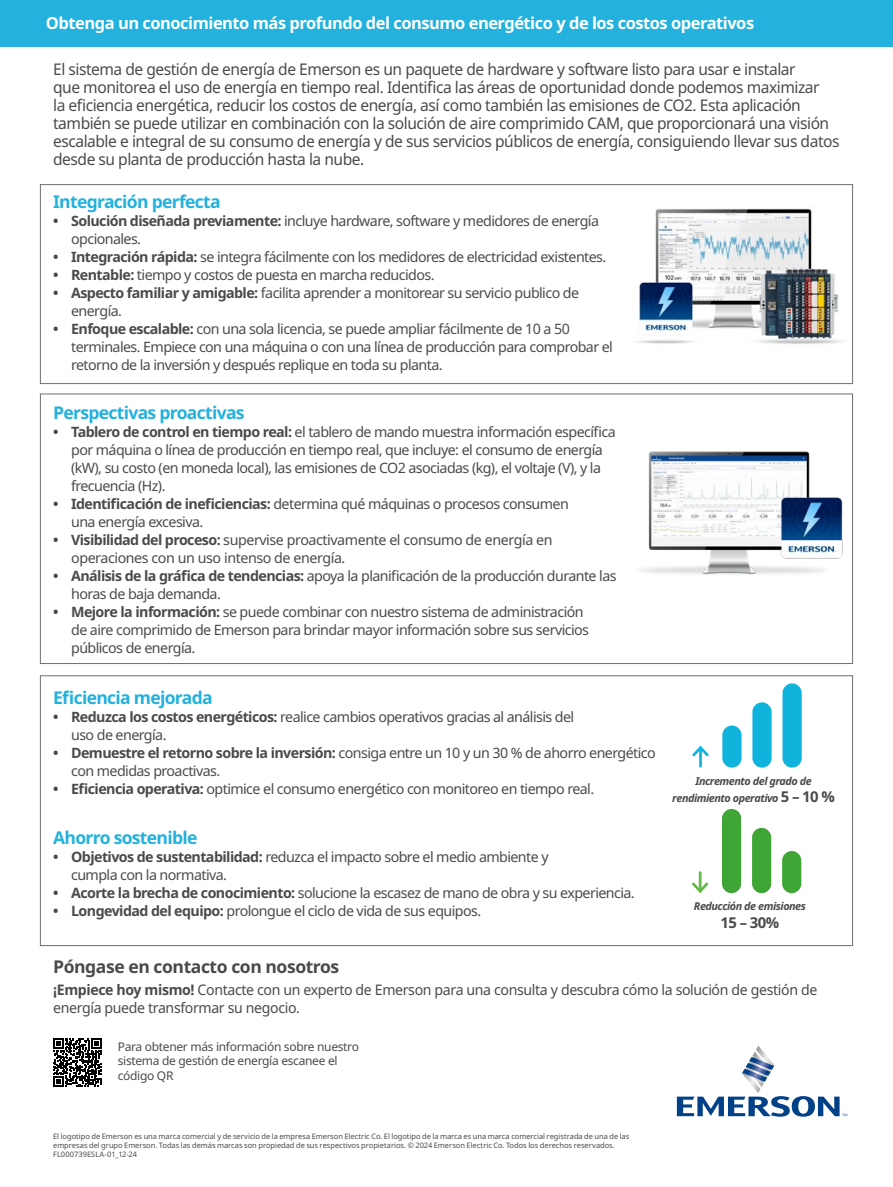
<style>
.page{position:relative;width:893px;height:1187px;background:#fff}
.page>*{position:absolute;margin:0;border:0;box-sizing:border-box;transform-origin:0 0}
._11_-_Extensive_Solutions_header{font:700 17.55px "Noto Sans";letter-spacing:-.04em;color:#23b1dd}
.Page_1_-Advantages__text{font:700 17.55px "Noto Sans";letter-spacing:-.025em;color:#4a4a49}
._5_-_Challenges_Body_Text{font:700 17.55px "Noto Sans";letter-spacing:-.04em;color:#23b1dd}
._9_-_OUR_SOLUTIONS_Header{font:700 16.5px "Noto Sans";letter-spacing:-.03em;color:#fff}
._12_-_Extensive_Solution_text_1st_paragra{font:16.05px/18px "Noto Sans";letter-spacing:-.03em;color:#4a4a49}
._5_-_Challenges_Body_Text-2{font:700 14.85px "Noto Sans";color:#4a4a49}
._12_-_Extensive_Solution_text_1st_paragra-2{font:14.55px/18px "Noto Sans";letter-spacing:-.025em;color:#4a4a49}
._5_-_Challenges_Body_Text-3{font:14.25px/18px "Noto Sans";letter-spacing:-.04em;color:#4a4a49}
.Page_1_-Advantages__text-2{font:12px/14.4px "Noto Sans";letter-spacing:-.025em;color:#4a4a49}
._5_-_Challenges_Body_Text-4{font:italic 10.8px/17.5px "Noto Sans";letter-spacing:-.04em;color:#4a4a49;text-align:center}
._15_-_Disclaimer_text{font:7.5px/9px "Noto Sans";letter-spacing:-.005em;color:#4a4a49}
.s1{font-weight:700}
.s2{font-weight:700;font-style:normal;font-size:14.85px}
</style>
<div class="page">
<div style="left:0;top:0;width:893px;height:46px;background:#23b1dd"></div>
<img style="left:640px;top:451px;width:203px;height:124px">
<img style="left:637px;top:195px;width:217px;height:169px">
<div style="left:782px;top:851px;width:19px;height:42px;background:#3fa535;border-radius:10px"></div>
<div style="left:722px;top:808px;width:19px;height:85px;background:#3fa535;border-radius:10px"></div>
<div style="left:752px;top:827px;width:19px;height:66px;background:#3fa535;border-radius:10px"></div>
<svg style="left:692px;top:872px;width:17px;height:21px"></svg>
<div style="left:722px;top:725px;width:19px;height:42px;background:#0fb3db;border-radius:10px"></div>
<div style="left:782px;top:683px;width:20px;height:84px;background:#0fb3db;border-radius:10px"></div>
<div style="left:752px;top:702px;width:20px;height:65px;background:#0fb3db;border-radius:10px"></div>
<hr style="left:699px;top:747px;width:3px;height:19px;background:#0fb3db">
<svg style="left:692px;top:745px;width:17px;height:13px"></svg>
<div style="left:40px;top:184px;width:813px;height:200px;border:1px solid #706f6f"></div>
<svg style="left:677px;top:1045px;width:170px;height:71px"></svg>
<svg style="left:53px;top:1038px;width:48px;height:48px"></svg>
<p class="_9_-_OUR_SOLUTIONS_Header" style="left:46px;top:14px;width:710px">Obtenga un conocimiento más profundo del consumo energético y de los costos operativos</p>
<p class="_12_-_Extensive_Solution_text_1st_paragra" style="left:53px;top:60px;width:788px">El sistema de gestión de energía de Emerson es un paquete de hardware y software listo para usar e instalar<br>que monitorea el uso de energía en tiempo real. Identifica las áreas de oportunidad donde podemos maximizar<br>la eficiencia energética, reducir los costos de energía, así como también las emisiones de CO2. Esta aplicación también se puede utilizar en combinación con la solución de aire comprimido CAM, que proporcionará una visión escalable e integral de su consumo de energía y de sus servicios públicos de energía, consiguiendo llevar sus datos desde su planta de producción hasta la nube.</p>
<p class="_11_-_Extensive_Solutions_header" style="left:53px;top:192px;width:169px">Integración perfecta</p>
<p class="_5_-_Challenges_Body_Text-3" style="left:71px;top:212px;width:529px;text-indent:-18px"><span class="s1">• Solución diseñada previamente:</span> incluye hardware, software y medidores de energía opcionales.</p>
<p class="_5_-_Challenges_Body_Text-3" style="left:53px;top:248px;width:555px"><span class="s1">• Integración rápida:</span> se integra fácilmente con los medidores de electricidad existentes.</p>
<p class="_5_-_Challenges_Body_Text-3" style="left:53px;top:266px;width:383px"><span class="s1">• Rentable:</span> tiempo y costos de puesta en marcha reducidos.</p>
<p class="_5_-_Challenges_Body_Text-3" style="left:71px;top:284px;width:509px;text-indent:-18px"><span class="s1">• Aspecto familiar y amigable:</span> facilita aprender a monitorear su servicio publico de energía.</p>
<p class="_5_-_Challenges_Body_Text-3" style="left:71px;top:320px;width:543px;text-indent:-18px"><span class="s1">• Enfoque escalable:</span> con una sola licencia, se puede ampliar fácilmente de 10 a 50 terminales. Empiece con una máquina o con una línea de producción para comprobar el retorno de la inversión y después replique en toda su planta.</p>
<p class="_11_-_Extensive_Solutions_header" style="left:53px;top:402px;width:193px">Perspectivas proactivas</p>
<p class="_5_-_Challenges_Body_Text-3" style="left:71px;top:423px;width:546px;text-indent:-18px"><span class="s1">• Tablero de control en tiempo real:</span> el tablero de mando muestra información específica por máquina o línea de producción en tiempo real, que incluye: el consumo de energía (kW), su costo (en moneda local), las emisiones de CO2 asociadas (kg), el voltaje (V), y la frecuencia (Hz).</p>
<p class="_5_-_Challenges_Body_Text-3" style="left:71px;top:495px;width:499px;text-indent:-18px"><span class="s1">• Identificación de ineficiencias:</span> determina qué máquinas o procesos consumen una energía excesiva.</p>
<p class="_5_-_Challenges_Body_Text-3" style="left:71px;top:531px;width:483px;text-indent:-18px"><span class="s1">• Visibilidad del proceso:</span> supervise proactivamente el consumo de energía en operaciones con un uso intenso de energía.</p>
<p class="_5_-_Challenges_Body_Text-3" style="left:71px;top:567px;width:547px;text-indent:-18px"><span class="s1">• Análisis de la gráfica de tendencias:</span> apoya la planificación de la producción durante las horas de baja demanda.</p>
<p class="_5_-_Challenges_Body_Text-3" style="left:71px;top:603px;width:519px;text-indent:-18px"><span class="s1">• Mejore la información:</span> se puede combinar con nuestro sistema de administración de aire comprimido de Emerson para brindar mayor información sobre sus servicios públicos de energía.</p>
<p class="_11_-_Extensive_Solutions_header" style="left:53px;top:687px;width:161px">Eficiencia mejorada</p>
<p class="_5_-_Challenges_Body_Text-3" style="left:71px;top:707px;width:505px;text-indent:-18px"><span class="s1">• Reduzca los costos energéticos:</span> realice cambios operativos gracias al análisis del uso de energía.</p>
<p class="_5_-_Challenges_Body_Text-3" style="left:71px;top:743px;width:586px;text-indent:-18px"><span class="s1">• Demuestre el retorno sobre la inversión:</span> consiga entre un 10 y un 30 % de ahorro energético con medidas proactivas.</p>
<p class="_5_-_Challenges_Body_Text-3" style="left:53px;top:779px;width:542px"><span class="s1">• Eficiencia operativa:</span> optimice el consumo energético con monitoreo en tiempo real.</p>
<p class="_5_-_Challenges_Body_Text" style="left:53px;top:828px;width:146px">Ahorro sostenible</p>
<p class="_5_-_Challenges_Body_Text-3" style="left:53px;top:848px;width:497px"><span class="s1">• Objetivos de sustentabilidad:</span> reduzca el impacto sobre el medio ambiente y</p>
<p class="_5_-_Challenges_Body_Text-3" style="left:71px;top:866px;width:157px">cumpla con la normativa.</p>
<p class="_5_-_Challenges_Body_Text-3" style="left:53px;top:884px;width:583px"><span class="s1">• Acorte la brecha de conocimiento:</span> solucione la escasez de mano de obra y su experiencia.</p>
<p class="_5_-_Challenges_Body_Text-3" style="left:53px;top:902px;width:430px"><span class="s1">• Longevidad del equipo:</span> prolongue el ciclo de vida de sus equipos.</p>
<p class="_5_-_Challenges_Body_Text-4" style="left:672px;top:772px;width:164px">Incremento del grado de rendimiento operativo <span class="s2">5 – 10 %</span></p>
<p class="_5_-_Challenges_Body_Text-4" style="left:694px;top:897px;width:114px">Reducción de emisiones</p>
<p class="_5_-_Challenges_Body_Text-2" style="left:721px;top:914px;width:60px">15 – 30%</p>
<p class="Page_1_-Advantages__text" style="left:53px;top:956px;width:288px">Póngase en contacto con nosotros</p>
<p class="_12_-_Extensive_Solution_text_1st_paragra-2" style="left:53px;top:980px;width:766px"><span class="s1">¡Empiece hoy mismo!</span> Contacte con un experto de Emerson para una consulta y descubra cómo la solución de gestión de energía puede transformar su negocio.</p>
<p class="Page_1_-Advantages__text-2" style="left:118px;top:1039px;width:243px">Para obtener más información sobre nuestro sistema de gestión de energía escanee el código QR</p>
<p class="_15_-_Disclaimer_text" style="left:53px;top:1131px;width:578px">El logotipo de Emerson es una marca comercial y de servicio de la empresa Emerson Electric Co. El logotipo de la marca es una marca comercial registrada de una de las empresas del grupo Emerson. Todas las demás marcas son propiedad de sus respectivos propietarios. © 2024 Emerson Electric Co. Todos los derechos reservados.</p>
<p class="_15_-_Disclaimer_text" style="left:53px;top:1149px;width:85px">FL000739ESLA-01_12-24</p>
</div>
